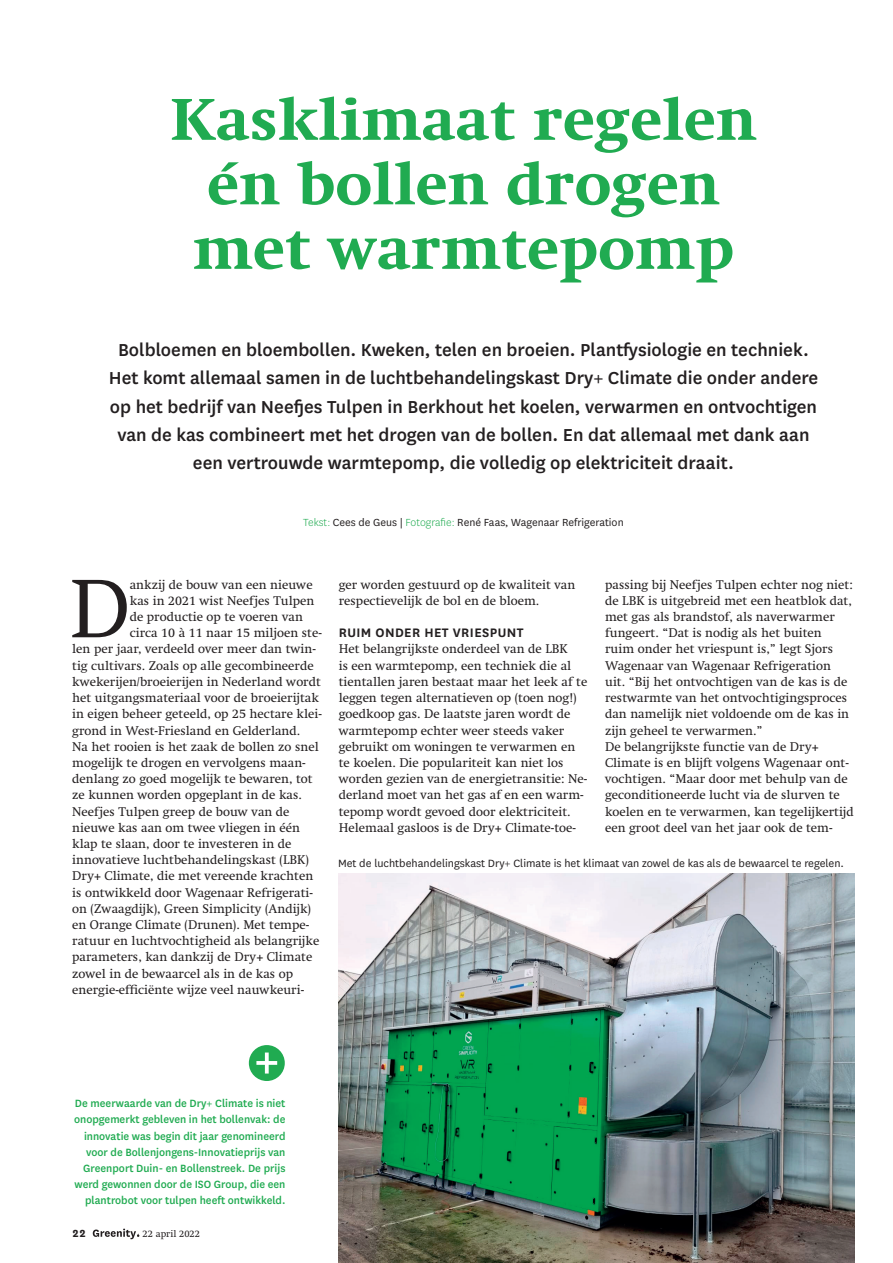
<style>
.page{position:relative;width:893px;height:1263px;background:#fff}
.page>*{position:absolute;margin:0;border:0;box-sizing:border-box;transform-origin:0 0}
.t1{font:84.3px "Swift LT Pro";color:#231f20}
.t2{font:800 60px/64.5px "Swift LT Pro";color:#20ab51;text-align:center}
.t3{font:500 20.25px/28.3px "National";color:#231f20;text-align:center}
.t4{font:600 14.4px "National";letter-spacing:.03em;color:#231f20}
.t5{font:12.9px/16.2px "Swift LT Pro";color:#231f20}
.t6{font:500 12.3px/16.2px "National";color:#20ab51;text-align:right}
.t7{font:12.3px "National";color:#231f20}
.t8{font:12px "National";color:#231f20}
.t9{font:700 12px "National";color:#231f20}
.t10{font:9.75px "Swift LT Pro";color:#231f20}
.s1{font-weight:300;color:#20ab51}
</style>
<div class="page">
<svg style="left:92px;top:1228px;width:48px;height:12px"></svg>
<img style="left:339px;top:874px;width:516px;height:389px">
<svg style="left:249px;top:1045px;width:36px;height:36px"></svg>
<h2 class="t2" style="left:170px;top:86px;width:588px">Kasklimaat regelen én bollen drogen met warmtepomp</h2>
<p class="t3" style="left:109px;top:334px;width:711px">Bolbloemen en bloembollen. Kweken, telen en broeien. Plantfysiologie en techniek.<br>Het komt allemaal samen in de luchtbehandelingskast Dry+ Climate die onder andere op het bedrijf van Neefjes Tulpen in Berkhout het koelen, verwarmen en ontvochtigen van de kas combineert met het drogen van de bollen. En dat allemaal met dank aan een vertrouwde warmtepomp, die volledig op elektriciteit draait.</p>
<p class="t8" style="left:303px;top:515px;width:322px"><span class="s1">Tekst:</span> Cees de Geus | <span class="s1">Fotografie:</span> René Faas, Wagenaar Refrigeration</p>
<h1 class="t1" style="left:70px;top:559px;width:62px">D</h1>
<p class="t5" style="left:130px;top:576px;width:184px">ankzij de bouw van een nieuwe</p>
<p class="t5" style="left:130px;top:592px;width:186px">kas in 2021 wist Neefjes Tulpen</p>
<p class="t5" style="left:130px;top:608px;width:175px">de productie op te voeren van</p>
<p class="t5" style="left:130px;top:625px;width:194px">circa 10 à 11 naar 15 miljoen ste-</p>
<p class="t5" style="left:72px;top:641px;width:245px">len per jaar, verdeeld over meer dan twin-</p>
<p class="t5" style="left:72px;top:657px;width:243px">tig cultivars. Zoals op alle gecombineerde</p>
<p class="t5" style="left:72px;top:673px;width:250px">kwekerijen/broeierijen in Nederland wordt</p>
<p class="t5" style="left:72px;top:689px;width:248px">het uitgangsmateriaal voor de broeierijtak</p>
<p class="t5" style="left:72px;top:706px;width:251px">in eigen beheer geteeld, op 25 hectare klei-</p>
<p class="t5" style="left:72px;top:722px;width:230px">grond in West-Friesland en Gelderland.</p>
<p class="t5" style="left:72px;top:738px;width:248px">Na het rooien is het zaak de bollen zo snel</p>
<p class="t5" style="left:72px;top:754px;width:235px">mogelijk te drogen en vervolgens maan-</p>
<p class="t5" style="left:72px;top:770px;width:242px">denlang zo goed mogelijk te bewaren, tot</p>
<p class="t5" style="left:72px;top:787px;width:231px">ze kunnen worden opgeplant in de kas.</p>
<p class="t5" style="left:72px;top:803px;width:219px">Neefjes Tulpen greep de bouw van de</p>
<p class="t5" style="left:72px;top:819px;width:229px">nieuwe kas aan om twee vliegen in één</p>
<p class="t5" style="left:72px;top:835px;width:221px">klap te slaan, door te investeren in de</p>
<p class="t5" style="left:72px;top:852px;width:238px">innovatieve luchtbehandelingskast (LBK)</p>
<p class="t5" style="left:72px;top:868px;width:243px">Dry+ Climate, die met vereende krachten</p>
<p class="t5" style="left:72px;top:884px;width:242px">is ontwikkeld door Wagenaar Refrigerati-</p>
<p class="t5" style="left:72px;top:900px;width:240px">on (Zwaagdijk), Green Simplicity (Andijk)</p>
<p class="t5" style="left:72px;top:916px;width:239px">en Orange Climate (Drunen). Met tempe-</p>
<p class="t5" style="left:72px;top:932px;width:249px">ratuur en luchtvochtigheid als belangrijke</p>
<p class="t5" style="left:72px;top:949px;width:242px">parameters, kan dankzij de Dry+ Climate</p>
<p class="t5" style="left:72px;top:965px;width:222px">zowel in de bewaarcel als in de kas op</p>
<p class="t5" style="left:72px;top:981px;width:233px">energie-efficiënte wijze veel nauwkeuri-</p>
<p class="t5" style="left:339px;top:576px;width:238px">ger worden gestuurd op de kwaliteit van respectievelijk de bol en de bloem.</p>
<p class="t4" style="left:339px;top:623px;width:186px">RUIM ONDER HET VRIESPUNT</p>
<p class="t5" style="left:339px;top:641px;width:250px">Het belangrijkste onderdeel van de LBK<br>is een warmtepomp, een techniek die al tientallen jaren bestaat maar het leek af te leggen tegen alternatieven op (toen nog!) goedkoop gas. De laatste jaren wordt de warmtepomp echter weer steeds vaker gebruikt om woningen te verwarmen en te koelen. Die populariteit kan niet los worden gezien van de energietransitie: Ne&shy;derland moet van het gas af en een warm&shy;tepomp wordt gevoed door elektriciteit.<br>Helemaal gasloos is de Dry+ Climate-toe-</p>
<p class="t5" style="left:605px;top:576px;width:250px">passing bij Neefjes Tulpen echter nog niet: de LBK is uitgebreid met een heatblok dat, met gas als brandstof, als naverwarmer fungeert. “Dat is nodig als het buiten ruim onder het vriespunt is,” legt Sjors Wagenaar van Wagenaar Refrigeration uit. “Bij het ontvochtigen van de kas is de restwarmte van het ontvochtigingsproces dan namelijk niet voldoende om de kas in zijn geheel te verwarmen.”<br>De belangrijkste functie van de Dry+ Climate is en blijft volgens Wagenaar ont&shy;vochtigen. “Maar door met behulp van de geconditioneerde lucht via de slurven te koelen en te verwarmen, kan tegelijkertijd een groot deel van het jaar ook de tem-</p>
<p class="t7" style="left:338px;top:855px;width:507px">Met de luchtbehandelingskast Dry+ Climate is het klimaat van zowel de kas als de bewaarcel te regelen.</p>
<p class="t6" style="left:74px;top:1094px;width:213px">De meerwaarde van de Dry+ Climate is niet onopgemerkt gebleven in het bollenvak: de innovatie was begin dit jaar genomineerd voor de Bollenjongens-Innovatieprijs van Greenport Duin- en Bollenstreek. De prijs werd gewonnen door de ISO Group, die een plantrobot voor tulpen heeft ontwikkeld.</p>
<p class="t9" style="left:72px;top:1224px;width:15px">22</p>
<p class="t10" style="left:143px;top:1228px;width:59px">22 april 2022</p>
</div>
